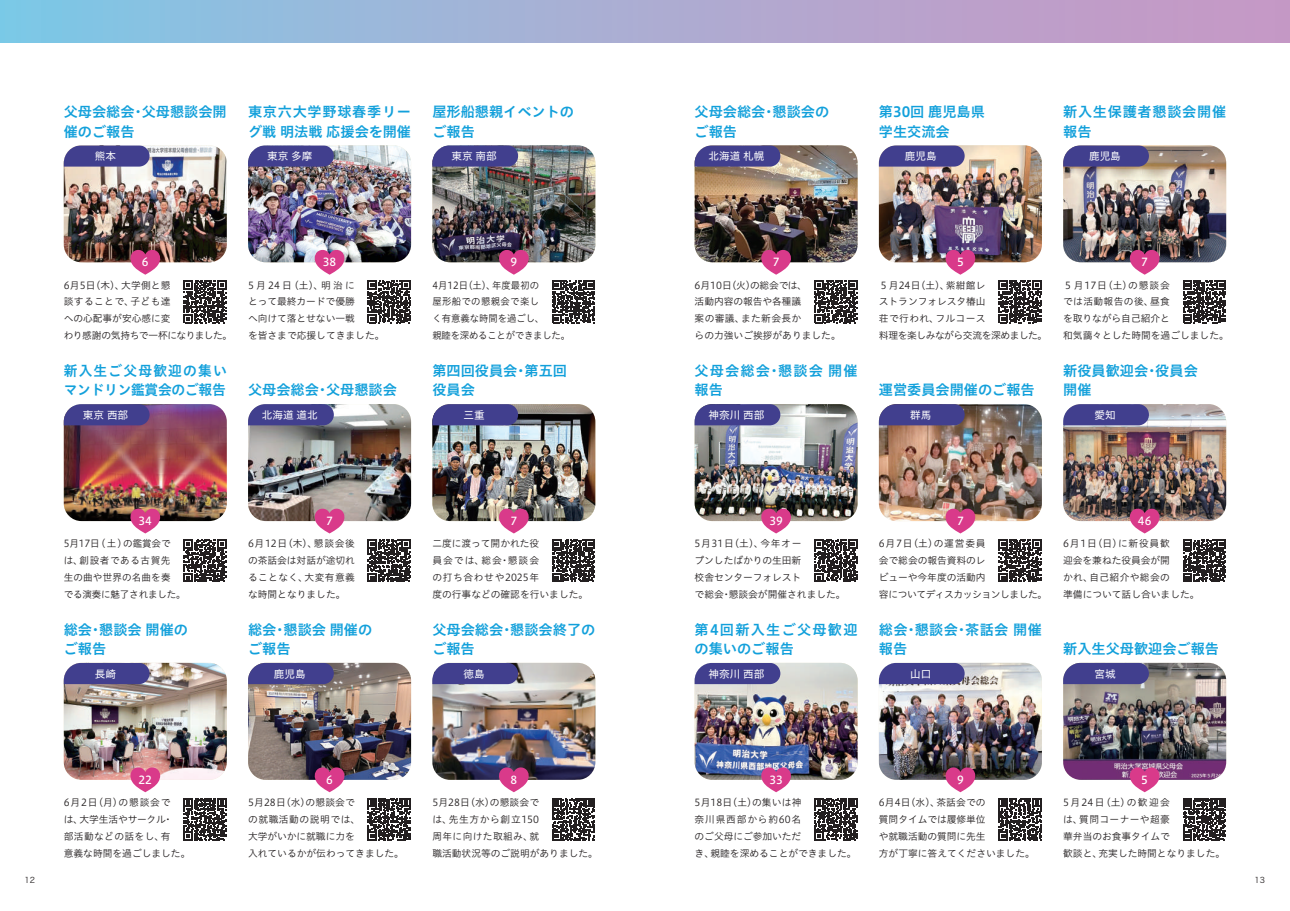
<style>
.page{position:relative;width:1290px;height:911px;background:#fff}
.page>*{position:absolute;margin:0;border:0;box-sizing:border-box;transform-origin:0 0}
.t1{font:14.12px/19.5px "Hiragino UD Sans Std N W6";color:#12a0db}
.t2{font:14.12px/19.5px "Hiragino UD Sans Std N W6";letter-spacing:.05em;color:#12a0db}
.t3{font:14.12px/19.5px "Hiragino UD Sans Std N W6";letter-spacing:-.02em;color:#12a0db}
.t4{font:14.12px/19.5px "Hiragino UD Sans Std N W6";letter-spacing:.09em;color:#12a0db}
.t5{font:14.12px/19.5px "Hiragino UD Sans Std N W6";letter-spacing:.02em;color:#12a0db}
.t6{font:14.12px/19.5px "Hiragino UD Sans Std N W6";letter-spacing:.08em;color:#12a0db}
.t7{font:11.12px "Hiragino UD Sans Std N W5";color:#fff}
.t8{font:10.62px "Hiragino UD Sans Std N W4";color:#fff}
.t9{font:9.75px/16.9px "Hiragino UD Sans Std N W3";color:#231f20}
.t10{font:9.75px/16.9px "Hiragino UD Sans Std N W3";color:#231f20;scale:.96 1}
.t11{font:8px "Hira Kaku Std N W3";color:#231f20}
</style>
<div class="page">
<div style="left:0;top:0;width:1290px;height:43px;background:linear-gradient(to right,#83c7e5,#cd95c2)"></div>
<img style="left:64px;top:663px;width:163px;height:117px">
<img style="left:64px;top:404px;width:163px;height:117px">
<img style="left:64px;top:145px;width:163px;height:117px">
<img style="left:248px;top:663px;width:163px;height:117px">
<img style="left:248px;top:404px;width:163px;height:117px">
<img style="left:248px;top:145px;width:163px;height:117px">
<img style="left:432px;top:663px;width:163px;height:117px">
<img style="left:432px;top:404px;width:163px;height:117px">
<img style="left:432px;top:145px;width:163px;height:117px">
<img style="left:694px;top:663px;width:163px;height:117px">
<img style="left:694px;top:404px;width:163px;height:117px">
<img style="left:694px;top:145px;width:163px;height:117px">
<img style="left:879px;top:663px;width:163px;height:117px">
<img style="left:879px;top:404px;width:163px;height:117px">
<img style="left:879px;top:145px;width:163px;height:117px">
<img style="left:1063px;top:663px;width:163px;height:117px">
<img style="left:1063px;top:404px;width:163px;height:117px">
<img style="left:1063px;top:145px;width:163px;height:117px">
<svg style="left:64px;top:663px;width:86px;height:21px;background:#4b4992"></svg>
<svg style="left:64px;top:404px;width:86px;height:21px;background:#4a4691"></svg>
<svg style="left:64px;top:145px;width:86px;height:22px;background:#535096"></svg>
<svg style="left:248px;top:663px;width:86px;height:21px;background:#494690"></svg>
<svg style="left:248px;top:404px;width:86px;height:21px;background:#4a4992"></svg>
<svg style="left:248px;top:145px;width:86px;height:22px;background:#504d94"></svg>
<svg style="left:432px;top:663px;width:86px;height:21px;background:#494791"></svg>
<svg style="left:432px;top:404px;width:86px;height:21px;background:#4a4891"></svg>
<svg style="left:432px;top:145px;width:86px;height:22px;background:#4d4c92"></svg>
<svg style="left:694px;top:663px;width:86px;height:21px;background:#4c4a94"></svg>
<svg style="left:694px;top:404px;width:86px;height:21px;background:#4c4a93"></svg>
<svg style="left:694px;top:145px;width:86px;height:22px;background:#504e93"></svg>
<div style="left:879px;top:663px;width:85px;height:21px;background:#413f8e"></div>
<svg style="left:879px;top:404px;width:85px;height:21px;background:#49468f"></svg>
<svg style="left:879px;top:145px;width:85px;height:22px;background:#514e94"></svg>
<svg style="left:1063px;top:663px;width:86px;height:21px;background:#4a4891"></svg>
<svg style="left:1063px;top:404px;width:86px;height:21px;background:#4c4a94"></svg>
<svg style="left:1063px;top:145px;width:86px;height:22px;background:#504c91"></svg>
<svg style="left:184px;top:280px;width:42px;height:43px"></svg>
<svg style="left:184px;top:539px;width:42px;height:43px"></svg>
<svg style="left:184px;top:798px;width:42px;height:42px"></svg>
<svg style="left:368px;top:280px;width:43px;height:43px"></svg>
<svg style="left:368px;top:539px;width:43px;height:43px"></svg>
<svg style="left:368px;top:798px;width:43px;height:42px"></svg>
<svg style="left:552px;top:280px;width:43px;height:43px"></svg>
<svg style="left:552px;top:539px;width:43px;height:43px"></svg>
<svg style="left:552px;top:798px;width:43px;height:42px"></svg>
<svg style="left:814px;top:280px;width:43px;height:43px"></svg>
<svg style="left:814px;top:539px;width:43px;height:43px"></svg>
<svg style="left:814px;top:798px;width:43px;height:42px"></svg>
<svg style="left:998px;top:280px;width:43px;height:43px"></svg>
<svg style="left:998px;top:539px;width:43px;height:43px"></svg>
<svg style="left:998px;top:798px;width:43px;height:42px"></svg>
<svg style="left:1183px;top:280px;width:43px;height:43px"></svg>
<svg style="left:1183px;top:539px;width:43px;height:43px"></svg>
<svg style="left:1183px;top:798px;width:43px;height:42px"></svg>
<svg style="left:129px;top:767px;width:32px;height:25px"></svg>
<svg style="left:129px;top:508px;width:32px;height:25px"></svg>
<svg style="left:129px;top:249px;width:32px;height:26px"></svg>
<svg style="left:314px;top:767px;width:32px;height:25px"></svg>
<svg style="left:314px;top:508px;width:32px;height:25px"></svg>
<svg style="left:314px;top:249px;width:32px;height:26px"></svg>
<svg style="left:498px;top:767px;width:32px;height:25px"></svg>
<svg style="left:498px;top:508px;width:32px;height:25px"></svg>
<svg style="left:498px;top:249px;width:32px;height:26px"></svg>
<svg style="left:760px;top:767px;width:32px;height:25px"></svg>
<svg style="left:760px;top:508px;width:32px;height:25px"></svg>
<svg style="left:760px;top:249px;width:32px;height:26px"></svg>
<svg style="left:944px;top:767px;width:32px;height:25px"></svg>
<svg style="left:944px;top:508px;width:32px;height:25px"></svg>
<svg style="left:944px;top:249px;width:32px;height:26px"></svg>
<svg style="left:1128px;top:767px;width:32px;height:25px"></svg>
<svg style="left:1128px;top:508px;width:32px;height:25px"></svg>
<svg style="left:1128px;top:249px;width:32px;height:26px"></svg>
<h1 class="t1" style="left:64px;top:101px;width:164px">父母会総会・父母懇談会開催のご報告</h1>
<h1 class="t2" style="left:248px;top:101px;width:164px">東京六大学野球春季リーグ戦 明法戦 応援会を開催</h1>
<h1 class="t1" style="left:432px;top:101px;width:143px">屋形船懇親イベントのご報告</h1>
<h1 class="t1" style="left:694px;top:101px;width:136px">父母会総会・懇談会のご報告</h1>
<h1 class="t1" style="left:879px;top:101px;width:108px">第30回 鹿児島県学生交流会</h1>
<h1 class="t2" style="left:1063px;top:101px;width:164px">新入生保護者懇談会開催報告</h1>
<p class="t8" style="left:95px;top:148px;width:23px">熊本</p>
<p class="t8" style="left:267px;top:148px;width:47px">東京 多摩</p>
<p class="t8" style="left:451px;top:148px;width:47px">東京 南部</p>
<p class="t8" style="left:708px;top:148px;width:57px">北海道 札幌</p>
<p class="t8" style="left:905px;top:148px;width:33px">鹿児島</p>
<p class="t8" style="left:1089px;top:148px;width:33px">鹿児島</p>
<p class="t7" style="left:142px;top:253px;width:8px">6</p>
<p class="t7" style="left:323px;top:253px;width:15px">38</p>
<p class="t7" style="left:510px;top:253px;width:8px">9</p>
<p class="t7" style="left:773px;top:253px;width:8px">7</p>
<p class="t7" style="left:957px;top:253px;width:8px">5</p>
<p class="t7" style="left:1141px;top:253px;width:8px">7</p>
<p class="t9" style="left:64px;top:276px;width:170px">6月5日（木）、大学側と懇<br>談することで、子ども達<br>への心配事が安心感に変<br>わり感謝の気持ちで一杯になりました。</p>
<p class="t9" style="left:248px;top:276px;width:138px">5 月 24 日（土）、明治に<br>とって最終カードで優勝<br>へ向けて落とせない一戦<br>を皆さまで応援してきました。</p>
<p class="t10" style="left:432px;top:276px;width:145px">4月12日（土）、年度最初の<br>屋形船での懇親会で楽し<br>く有意義な時間を過ごし、<br>親睦を深めることができました。</p>
<p class="t9" style="left:694px;top:276px;width:148px">6月10日（火）の総会では、<br>活動内容の報告や各種議<br>案の審議、また新会長か<br>らの力強いご挨拶がありました。</p>
<p class="t9" style="left:879px;top:276px;width:170px">５月24日（土）、紫紺館レ<br>ストランフォレスタ椿山<br>荘で行われ、フルコース<br>料理を楽しみながら交流を深めました。</p>
<p class="t9" style="left:1063px;top:276px;width:167px">５月17日（土）の懇談会<br>では活動報告の後、昼食<br>を取りながら自己紹介と<br>和気藹々とした時間を過ごしました。</p>
<h1 class="t3" style="left:64px;top:360px;width:165px">新入生ご父母歓迎の集いマンドリン鑑賞会のご報告</h1>
<h1 class="t1" style="left:248px;top:379px;width:150px">父母会総会・父母懇談会</h1>
<h1 class="t1" style="left:432px;top:360px;width:136px">第四回役員会・第五回役員会</h1>
<h1 class="t6" style="left:694px;top:360px;width:164px">父母会総会・懇談会 開催報告</h1>
<h1 class="t1" style="left:879px;top:379px;width:157px">運営委員会開催のご報告</h1>
<h1 class="t1" style="left:1063px;top:360px;width:136px">新役員歓迎会・役員会開催</h1>
<p class="t8" style="left:83px;top:407px;width:47px">東京 西部</p>
<p class="t8" style="left:262px;top:407px;width:57px">北海道 道北</p>
<p class="t8" style="left:463px;top:407px;width:23px">三重</p>
<p class="t8" style="left:708px;top:407px;width:57px">神奈川 西部</p>
<p class="t8" style="left:910px;top:407px;width:23px">群馬</p>
<p class="t8" style="left:1094px;top:407px;width:23px">愛知</p>
<p class="t7" style="left:139px;top:512px;width:15px">34</p>
<p class="t7" style="left:326px;top:512px;width:8px">7</p>
<p class="t7" style="left:510px;top:512px;width:8px">7</p>
<p class="t7" style="left:769px;top:512px;width:15px">39</p>
<p class="t7" style="left:957px;top:512px;width:8px">7</p>
<p class="t7" style="left:1138px;top:512px;width:15px">46</p>
<p class="t9" style="left:64px;top:534px;width:123px">5月17日(土)の鑑賞会で<br>は、創設者である古賀先<br>生の曲や世界の名曲を奏<br>でる演奏に魅了されました。</p>
<p class="t9" style="left:248px;top:534px;width:108px;text-align:justify">6月12日（木）、懇談会後の茶話会は対話が途切れることなく、大変有意義な時間となりました。</p>
<p class="t9" style="left:432px;top:534px;width:157px">二度に渡って開かれた役<br>員会では、総会・懇談会<br>の打ち合わせや2025年<br>度の行事などの確認を行いました。</p>
<p class="t9" style="left:694px;top:534px;width:153px">5月31日（土）、今年オー<br>プンしたばかりの生田新<br>校舎センターフォレスト<br>で総会・懇談会が開催されました。</p>
<p class="t9" style="left:879px;top:534px;width:170px">6月7日（土）の運営委員<br>会で総会の報告資料のレ<br>ビューや今年度の活動内<br>容についてディスカッションしました。</p>
<p class="t9" style="left:1063px;top:534px;width:138px">6月1日（日）に新役員歓<br>迎会を兼ねた役員会が開<br>かれ、自己紹介や総会の<br>準備について話し合いました。</p>
<h1 class="t1" style="left:64px;top:618px;width:126px">総会・懇談会 開催のご報告</h1>
<h1 class="t1" style="left:248px;top:618px;width:126px">総会・懇談会 開催のご報告</h1>
<h1 class="t1" style="left:432px;top:618px;width:164px">父母会総会・懇談会終了のご報告</h1>
<h1 class="t4" style="left:694px;top:618px;width:164px">第4回新入生ご父母歓迎の集いのご報告</h1>
<h1 class="t5" style="left:879px;top:618px;width:164px">総会・懇談会・茶話会 開催報告</h1>
<h1 class="t1" style="left:1063px;top:638px;width:157px">新入生父母歓迎会ご報告</h1>
<p class="t8" style="left:95px;top:665px;width:23px">長崎</p>
<p class="t8" style="left:274px;top:665px;width:33px">鹿児島</p>
<p class="t8" style="left:463px;top:665px;width:23px">徳島</p>
<p class="t8" style="left:708px;top:665px;width:57px">神奈川 西部</p>
<p class="t8" style="left:910px;top:665px;width:23px">山口</p>
<p class="t8" style="left:1094px;top:665px;width:23px">宮城</p>
<p class="t7" style="left:139px;top:771px;width:15px">22</p>
<p class="t7" style="left:326px;top:771px;width:8px">6</p>
<p class="t7" style="left:510px;top:771px;width:8px">8</p>
<p class="t7" style="left:769px;top:771px;width:15px">33</p>
<p class="t7" style="left:957px;top:771px;width:8px">9</p>
<p class="t7" style="left:1141px;top:771px;width:8px">5</p>
<p class="t9" style="left:64px;top:793px;width:128px">6月2日（月）の懇談会で<br>は、大学生活やサークル・<br>部活動などの話をし、有<br>意義な時間を過ごしました。</p>
<p class="t9" style="left:248px;top:793px;width:157px">5月28日（水）の懇談会で<br>の就職活動の説明では、<br>大学がいかに就職に力を<br>入れているかが伝わってきました。</p>
<p class="t9" style="left:432px;top:793px;width:167px">5月28日（水）の懇談会で<br>は、先生方から創立150<br>周年に向けた取組み、就<br>職活動状況等のご説明がありました。</p>
<p class="t9" style="left:694px;top:793px;width:163px">5月18日（土）の集いは神<br>奈川県西部から約60名<br>のご父母にご参加いただ<br>き、親睦を深めることができました。</p>
<p class="t9" style="left:879px;top:793px;width:157px">6月4日（水）、茶話会での<br>質問タイムでは履修単位<br>や就職活動の質問に先生<br>方が丁寧に答えてくださいました。</p>
<p class="t9" style="left:1063px;top:793px;width:163px">5月24日（土）の歓迎会<br>は、質問コーナーや超豪<br>華弁当のお食事タイムで<br>歓談と、充実した時間となりました。</p>
<p class="t11" style="left:25px;top:873px;width:12px">12</p>
<p class="t11" style="left:1254px;top:873px;width:12px">13</p>
</div>
